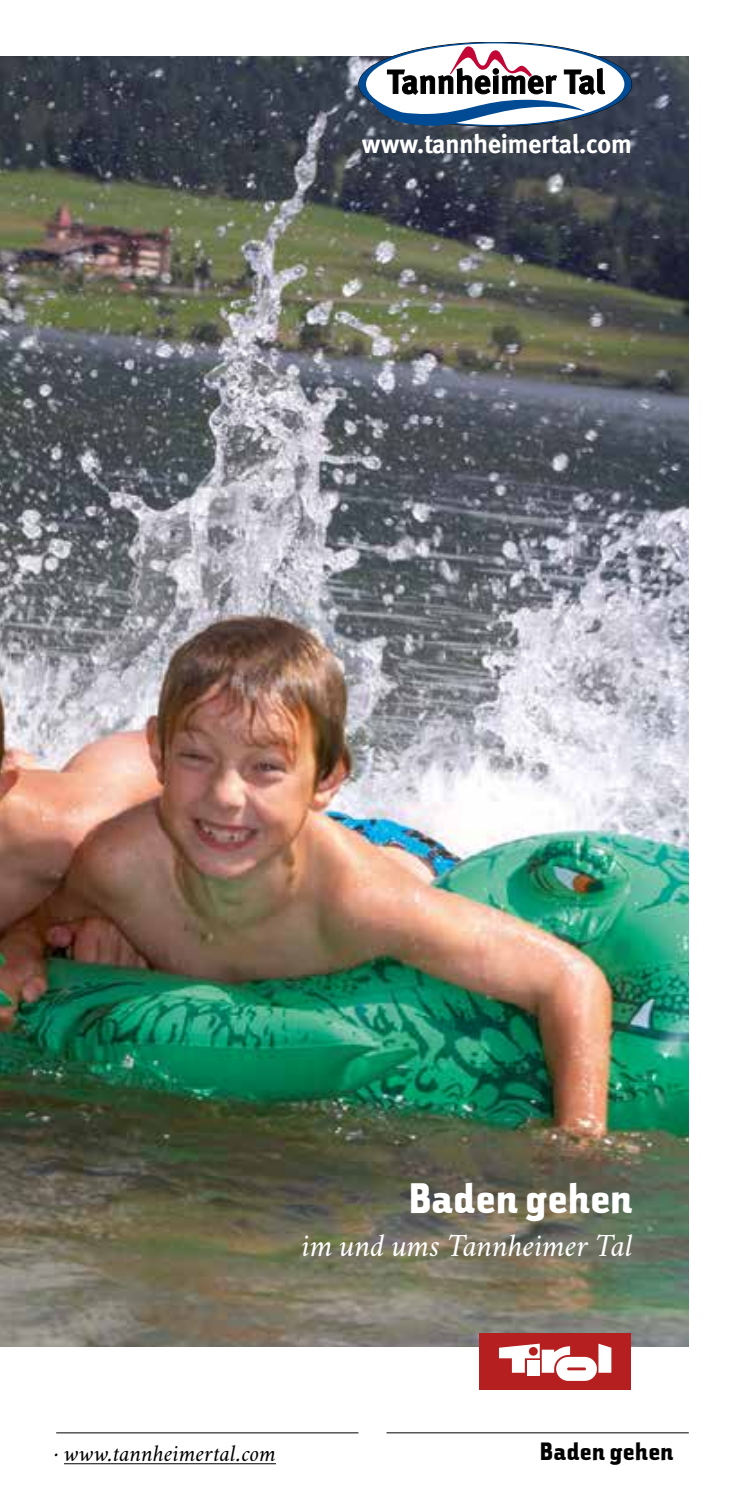
<style>
.page{position:relative;width:745px;height:1489px;background:#fff}
.page>*{position:absolute;margin:0;border:0;box-sizing:border-box;transform-origin:0 0}
.t1{font:42.5px "TW Character Sans";letter-spacing:.02em;color:#fff}
.t2{font:italic 32.5px "Crimson";letter-spacing:-.005em;color:#fff}
.t3{font:700 26.25px "Meta";color:#fff}
.t4{font:25px "TW Character Sans";letter-spacing:.025em;color:#000}
.t5{font:italic 23.75px "Crimson";letter-spacing:.01em;color:#000}
.s1{font-style:inherit}
</style>
<div class="page">
<img style="left:0;top:56px;width:688px;height:1290px">
<hr style="left:386px;top:1432px;width:302px;height:1px;background:#000">
<hr style="left:56px;top:1432px;width:302px;height:1px;background:#000">
<hr style="left:64px;top:1463px;width:212px;height:1px;background:#000">
<svg style="left:358px;top:42px;width:273px;height:84px"></svg>
<div style="left:479px;top:1333px;width:151px;height:56px;background:#b51f1f"></div>
<svg style="left:499px;top:1343px;width:112px;height:37px"></svg>
<p class="t3" style="left:362px;top:128px;width:271px"><span class="s1">www</span>.tannheimertal.com</p>
<h1 class="t1" style="left:408px;top:1171px;width:225px">Baden gehen</h1>
<h2 class="t2" style="left:302px;top:1225px;width:332px">im und ums Tannheimer Tal</h2>
<p class="t5" style="left:54px;top:1439px;width:223px">· www.tannheimertal.com</p>
<p class="t4" style="left:539px;top:1435px;width:135px">Baden gehen</p>
</div>
